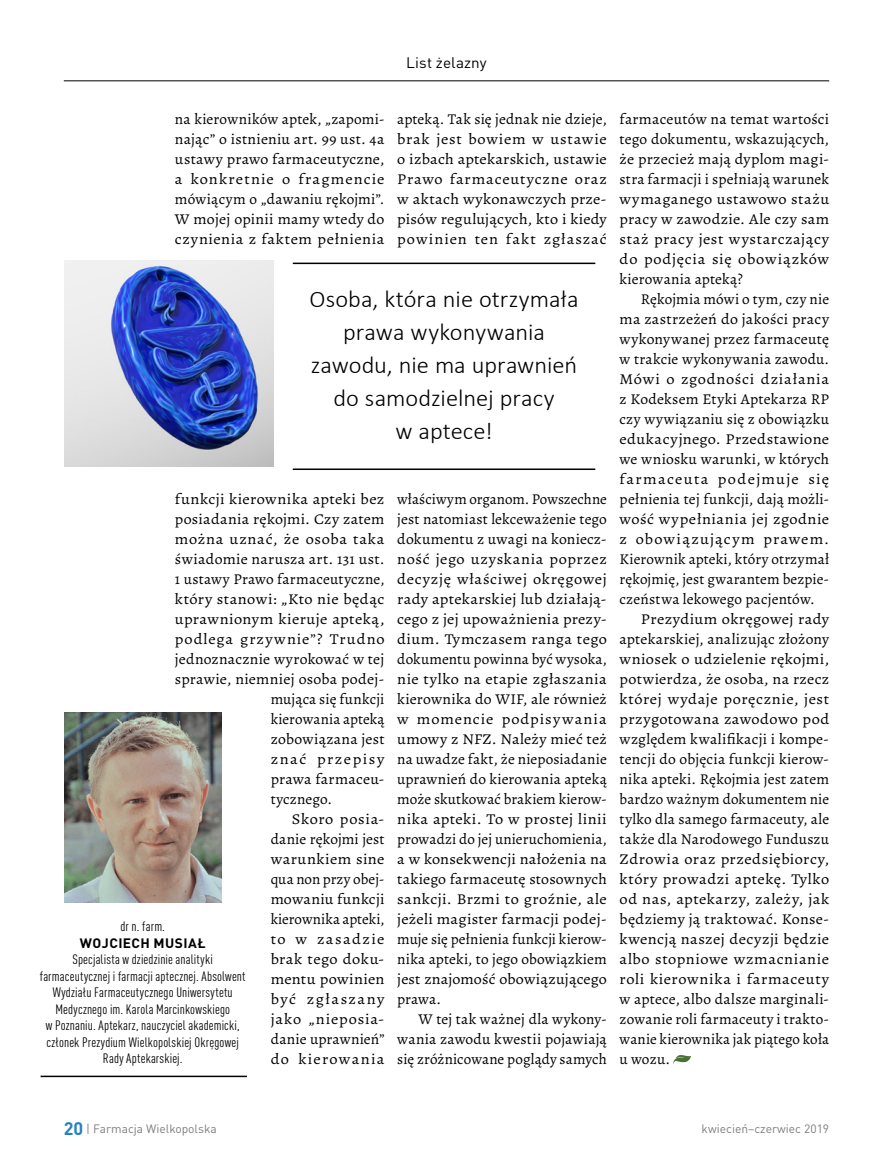
<style>
.page{position:relative;width:893px;height:1170px;background:#fff}
.page>*{position:absolute;margin:0;border:0;box-sizing:border-box;transform-origin:0 0}
.t1{font:300 24px/33px "Calibri";color:#000;text-align:center}
.t2{font:15px/20px "Alegreya";letter-spacing:.02em;color:#000;text-align:justify}
.t3{font:15px "Alegreya";letter-spacing:.02em;color:#000;scale:1.09 1}
.t4{font:15px/20px "Alegreya";letter-spacing:.02em;color:#000;text-align:justify;scale:1.04 1}
.t5{font:15px "Alegreya";letter-spacing:.02em;color:#000;scale:1.06 1}
.t6{font:15px "Alegreya";letter-spacing:.02em;color:#000;scale:1.07 1}
.t7{font:15px "Alegreya";letter-spacing:.045em;color:#000;scale:1.09 1}
.t8{font:15px "Alegreya";letter-spacing:.08em;color:#000;scale:1.09 1}
.t9{font:15px "Alegreya";letter-spacing:.02em;color:#000;scale:1.05 1}
.t10{font:15px "Alegreya";color:#000}
.t11{font:15px "Alegreya";letter-spacing:.04em;color:#000;scale:1.09 1}
.t12{font:15px "Alegreya";letter-spacing:.09em;color:#000;scale:1.09 1}
.t13{font:15px "Alegreya";letter-spacing:.06em;color:#000;scale:1.09 1}
.t14{font:15px "Alegreya";letter-spacing:.07em;color:#000;scale:1.09 1}
.t15{font:15px "Alegreya";letter-spacing:.05em;color:#000;scale:1.09 1}
.t16{font:15px "DIN Pro";letter-spacing:.005em;color:#000}
.t17{font:condensed 13.5px/16.5px "DIN Pro";letter-spacing:.015em;color:#000;text-align:center}
.t18{font:700 13.5px "DIN Pro";letter-spacing:.035em;color:#000}
.t19{font:12px "DIN Pro";color:#7f7e7e}
.s1{font-weight:700;font-size:18px;color:#2581c4}
</style>
<div class="page">
<svg style="left:673px;top:1055px;width:18px;height:8px"></svg>
<hr style="left:64px;top:80px;width:765px;height:1px;background:#000">
<hr style="left:293px;top:262px;width:302px;height:2px;background:#000">
<hr style="left:293px;top:468px;width:302px;height:2px;background:#000">
<img style="left:64px;top:261px;width:209px;height:205px">
<img style="left:64px;top:713px;width:157px;height:189px">
<hr style="left:41px;top:1075px;width:206px;height:1px;background:#000">
<p class="t16" style="left:406px;top:51px;width:82px">List żelazny</p>
<p class="t2" style="left:175px;top:109px;width:211px">na kierowników aptek, „zapomi&shy;nając” o istnieniu art. 99 ust. 4a ustawy prawo farmaceutyczne, a konkretnie o fragmencie mówiącym o „dawaniu rękojmi”.<br>W mojej opinii mamy wtedy do czynienia z faktem pełnienia</p>
<p class="t2" style="left:397px;top:109px;width:211px">apteką. Tak się jednak nie dzieje, brak jest bowiem w ustawie o izbach aptekarskich, ustawie Prawo farmaceutyczne oraz w aktach wykonawczych prze&shy;pisów regulujących, kto i kiedy powinien ten fakt zgłaszać</p>
<h1 class="t1" style="left:310px;top:282px;width:270px">Osoba, która nie otrzymała prawa wykonywania zawodu, nie ma uprawnień do samodzielnej pracy<br>w aptece!</h1>
<p class="t3" style="left:175px;top:489px;width:194px">funkcji kierownika apteki bez</p>
<p class="t6" style="left:175px;top:509px;width:197px">posiadania rękojmi. Czy zatem</p>
<p class="t7" style="left:175px;top:529px;width:194px">można uznać, że osoba taka</p>
<p class="t5" style="left:175px;top:549px;width:199px">świadomie narusza art. 131 ust.</p>
<p class="t2" style="left:175px;top:568px;width:211px">1 ustawy Prawo farmaceutyczne,</p>
<p class="t3" style="left:175px;top:589px;width:194px">który stanowi: „Kto nie będąc</p>
<p class="t3" style="left:175px;top:609px;width:194px">uprawnionym kieruje apteką,</p>
<p class="t13" style="left:175px;top:629px;width:194px">podlega grzywnie”? Trudno</p>
<p class="t9" style="left:175px;top:649px;width:201px">jednoznacznie wyrokować w tej</p>
<p class="t5" style="left:175px;top:669px;width:199px">sprawie, niemniej osoba podej-</p>
<p class="t2" style="left:271px;top:688px;width:115px">mująca się funkcji</p>
<p class="t2" style="left:271px;top:708px;width:115px">kierowania apteką</p>
<p class="t9" style="left:271px;top:729px;width:110px">zobowiązana jest</p>
<p class="t12" style="left:271px;top:749px;width:106px">znać przepisy</p>
<p class="t5" style="left:271px;top:769px;width:109px">prawa farmaceu-</p>
<p class="t2" style="left:271px;top:788px;width:63px">tycznego.</p>
<p class="t3" style="left:292px;top:809px;width:86px">Skoro posia-</p>
<p class="t2" style="left:271px;top:828px;width:115px">danie rękojmi jest</p>
<p class="t3" style="left:271px;top:849px;width:106px">warunkiem sine</p>
<p class="t10" style="left:271px;top:869px;width:115px">qua non przy obej-</p>
<p class="t6" style="left:271px;top:889px;width:108px">mowaniu funkcji</p>
<p class="t10" style="left:271px;top:909px;width:115px">kierownika apteki,</p>
<p class="t8" style="left:271px;top:929px;width:106px">to w zasadzie</p>
<p class="t3" style="left:271px;top:949px;width:106px">brak tego doku-</p>
<p class="t3" style="left:271px;top:969px;width:106px">mentu powinien</p>
<p class="t12" style="left:271px;top:989px;width:106px">być zgłaszany</p>
<p class="t15" style="left:271px;top:1009px;width:106px">jako „nieposia-</p>
<p class="t2" style="left:271px;top:1028px;width:115px">danie uprawnień”</p>
<p class="t8" style="left:271px;top:1049px;width:106px">do kierowania</p>
<p class="t17" style="left:120px;top:917px;width:46px">dr n. farm.</p>
<p class="t18" style="left:80px;top:931px;width:127px">WOJCIECH MUSIAŁ</p>
<p class="t17" style="left:40px;top:950px;width:207px">Specjalista w dziedzinie analityki farmaceutycznej i farmacji aptecznej. Absolwent Wydziału Farmaceutycznego Uniwersytetu Medycznego im. Karola Marcinkowskiego<br>w Poznaniu. Aptekarz, nauczyciel akademicki, członek Prezydium Wielkopolskiej Okręgowej Rady Aptekarskiej.</p>
<p class="t2" style="left:397px;top:488px;width:211px">właściwym organom. Powszechne jest natomiast lekceważenie tego dokumentu z uwagi na koniecz&shy;ność jego uzyskania poprzez decyzję właściwej okręgowej rady aptekarskiej lub działają&shy;cego z jej upoważnienia prezy&shy;dium. Tymczasem ranga tego dokumentu powinna być wysoka, nie tylko na etapie zgłaszania kierownika do WIF, ale również w momencie podpisywania umowy z NFZ. Należy mieć też na uwadze fakt, że nieposiadanie uprawnień do kierowania apteką może skutkować brakiem kierow&shy;nika apteki. To w prostej linii prowadzi do jej unieruchomienia, a w konsekwencji nałożenia na takiego farmaceutę stosownych sankcji. Brzmi to groźnie, ale jeżeli magister farmacji podej&shy;muje się pełnienia funkcji kierow&shy;nika apteki, to jego obowiązkiem jest znajomość obowiązującego prawa.</p>
<p class="t2" style="left:397px;top:1008px;width:211px;text-indent:21px">W tej tak ważnej dla wykony&shy;wania zawodu kwestii pojawiają się zróżnicowane poglądy samych</p>
<p class="t4" style="left:620px;top:109px;width:203px">farmaceutów na temat wartości tego dokumentu, wskazujących, że przecież mają dyplom magi&shy;stra farmacji i spełniają warunek wymaganego ustawowo stażu pracy w zawodzie. Ale czy sam staż pracy jest wystarczający do podjęcia się obowiązków kierowania apteką?</p>
<p class="t2" style="left:641px;top:289px;width:190px">Rękojmia mówi o tym, czy nie</p>
<p class="t5" style="left:620px;top:309px;width:199px">ma zastrzeżeń do jakości pracy</p>
<p class="t4" style="left:620px;top:329px;width:203px">wykonywanej przez farmaceutę</p>
<p class="t2" style="left:620px;top:349px;width:211px">w trakcie wykonywania zawodu.</p>
<p class="t7" style="left:620px;top:369px;width:194px">Mówi o zgodności działania</p>
<p class="t4" style="left:620px;top:389px;width:203px">z Kodeksem Etyki Aptekarza RP</p>
<p class="t2" style="left:620px;top:409px;width:211px">czy wywiązaniu się z obowiązku</p>
<p class="t3" style="left:620px;top:429px;width:194px">edukacyjnego. Przedstawione</p>
<p class="t4" style="left:620px;top:448px;width:203px">we wniosku warunki, w których</p>
<p class="t8" style="left:620px;top:469px;width:194px">farmaceuta podejmuje się</p>
<p class="t2" style="left:620px;top:488px;width:211px">pełnienia tej funkcji, dają możli-</p>
<p class="t3" style="left:620px;top:509px;width:194px">wość wypełniania jej zgodnie</p>
<p class="t14" style="left:620px;top:529px;width:194px">z obowiązującym prawem.</p>
<p class="t2" style="left:620px;top:548px;width:211px">Kierownik apteki, który otrzymał</p>
<p class="t2" style="left:620px;top:568px;width:211px">rękojmię, jest gwarantem bezpie-</p>
<p class="t2" style="left:620px;top:588px;width:197px">czeństwa lekowego pacjentów.</p>
<p class="t3" style="left:641px;top:609px;width:174px">Prezydium okręgowej rady</p>
<p class="t4" style="left:620px;top:628px;width:203px">aptekarskiej, analizując złożony</p>
<p class="t3" style="left:620px;top:649px;width:194px">wniosek o udzielenie rękojmi,</p>
<p class="t6" style="left:620px;top:669px;width:197px">potwierdza, że osoba, na rzecz</p>
<p class="t3" style="left:620px;top:689px;width:194px">której wydaje poręcznie, jest</p>
<p class="t3" style="left:620px;top:709px;width:194px">przygotowana zawodowo pod</p>
<p class="t4" style="left:620px;top:728px;width:203px">względem kwalifikacji i kompe-</p>
<p class="t4" style="left:620px;top:748px;width:203px">tencji do objęcia funkcji kierow-</p>
<p class="t2" style="left:620px;top:768px;width:211px">nika apteki. Rękojmia jest zatem</p>
<p class="t2" style="left:620px;top:788px;width:211px">bardzo ważnym dokumentem nie</p>
<p class="t2" style="left:620px;top:808px;width:211px">tylko dla samego farmaceuty, ale</p>
<p class="t2" style="left:620px;top:828px;width:211px">także dla Narodowego Funduszu</p>
<p class="t3" style="left:620px;top:849px;width:194px">Zdrowia oraz przedsiębiorcy,</p>
<p class="t3" style="left:620px;top:869px;width:194px">który prowadzi aptekę. Tylko</p>
<p class="t3" style="left:620px;top:889px;width:194px">od nas, aptekarzy, zależy, jak</p>
<p class="t6" style="left:620px;top:909px;width:197px">będziemy ją traktować. Konse-</p>
<p class="t3" style="left:620px;top:929px;width:194px">kwencją naszej decyzji będzie</p>
<p class="t3" style="left:620px;top:949px;width:194px">albo stopniowe wzmacnianie</p>
<p class="t11" style="left:620px;top:969px;width:194px">roli kierownika i farmaceuty</p>
<p class="t2" style="left:620px;top:988px;width:211px">w aptece, albo dalsze marginali-</p>
<p class="t2" style="left:620px;top:1008px;width:211px">zowanie roli farmaceuty i trakto-</p>
<p class="t2" style="left:620px;top:1028px;width:211px">wanie kierownika jak piątego koła</p>
<p class="t2" style="left:620px;top:1048px;width:52px">u wozu.</p>
<p class="t19" style="left:64px;top:1118px;width:154px"><span class="s1">20</span> | Farmacja Wielkopolska</p>
<p class="t19" style="left:702px;top:1118px;width:129px">kwiecień–czerwiec 2019</p>
</div>
